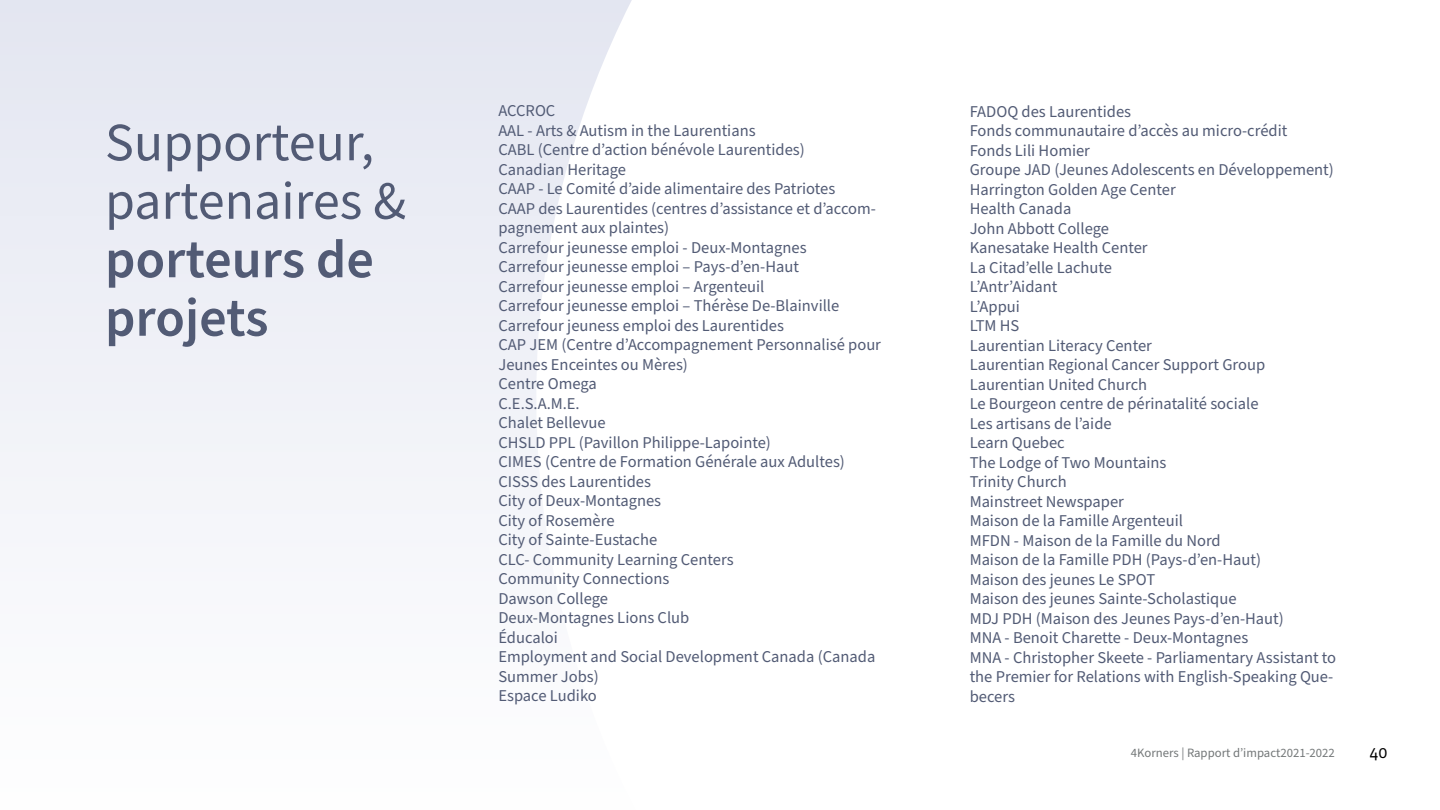
<style>
.page{position:relative;width:1440px;height:810px;background:#fff}
.page>*{position:absolute;margin:0;border:0;box-sizing:border-box;transform-origin:0 0}
.t1{font:54px/58.5px "Source Sans Pro";color:#525b75}
.t2{font:600 54px/58.5px "Source Sans Pro";color:#525b75}
.t3{font:18px "Vista Sans OTCE";color:#000}
.t4{font:16.5px/19.5px "Source Sans Pro";color:#525b75}
.t5{font:12.75px "Source Sans Pro";color:#737778}
</style>
<div class="page">
<svg style="left:0;top:0;width:632px;height:514px"></svg>
<h1 class="t1" style="left:105px;top:115px;width:303px">Supporteur, partenaires &amp;</h1>
<h1 class="t2" style="left:105px;top:232px;width:270px">porteurs de projets</h1>
<p class="t4" style="left:498px;top:101px;width:384px">ACCROC<br>AAL - Arts &amp; Autism in the Laurentians<br>CABL (Centre d’action bénévole Laurentides)<br>Canadian Heritage<br>CAAP - Le Comité d’aide alimentaire des Patriotes<br>CAAP des Laurentides (centres d’assistance et d’accom&shy;pagnement aux plaintes)<br>Carrefour jeunesse emploi - Deux-Montagnes<br>Carrefour jeunesse emploi – Pays-d’en-Haut<br>Carrefour jeunesse emploi – Argenteuil<br>Carrefour jeunesse emploi – Thérèse De-Blainville<br>Carrefour jeuness emploi des Laurentides<br>CAP JEM (Centre d’Accompagnement Personnalisé pour<br>Jeunes Enceintes ou Mères)<br>Centre Omega<br>C.E.S.A.M.E.<br>Chalet Bellevue<br>CHSLD PPL (Pavillon Philippe-Lapointe)<br>CIMES (Centre de Formation Générale aux Adultes)<br>CISSS des Laurentides<br>City of Deux-Montagnes<br>City of Rosemère<br>City of Sainte-Eustache<br>CLC- Community Learning Centers<br>Community Connections<br>Dawson College<br>Deux-Montagnes Lions Club<br>Éducaloi<br>Employment and Social Development Canada (Canada<br>Summer Jobs)<br>Espace Ludiko</p>
<p class="t4" style="left:970px;top:102px;width:368px">FADOQ des Laurentides<br>Fonds communautaire d’accès au micro-crédit<br>Fonds Lili Homier<br>Groupe JAD (Jeunes Adolescents en Développement)<br>Harrington Golden Age Center<br>Health Canada<br>John Abbott College<br>Kanesatake Health Center<br>La Citad’elle Lachute<br>L’Antr’Aidant<br>L’Appui<br>LTM HS<br>Laurentian Literacy Center<br>Laurentian Regional Cancer Support Group<br>Laurentian United Church<br>Le Bourgeon centre de périnatalité sociale<br>Les artisans de l’aide<br>Learn Quebec<br>The Lodge of Two Mountains<br>Trinity Church<br>Mainstreet Newspaper<br>Maison de la Famille Argenteuil<br>MFDN - Maison de la Famille du Nord<br>Maison de la Famille PDH (Pays-d’en-Haut)<br>Maison des jeunes Le SPOT<br>Maison des jeunes Sainte-Scholastique<br>MDJ PDH (Maison des Jeunes Pays-d’en-Haut)<br>MNA - Benoit Charette - Deux-Montagnes<br>MNA - Christopher Skeete - Parliamentary Assistant to the Premier for Relations with English-Speaking Que&shy;becers</p>
<p class="t5" style="left:1131px;top:745px;width:206px">4Korners | Rapport d’impact2021-2022</p>
<p class="t3" style="left:1370px;top:741px;width:19px">40</p>
</div>
